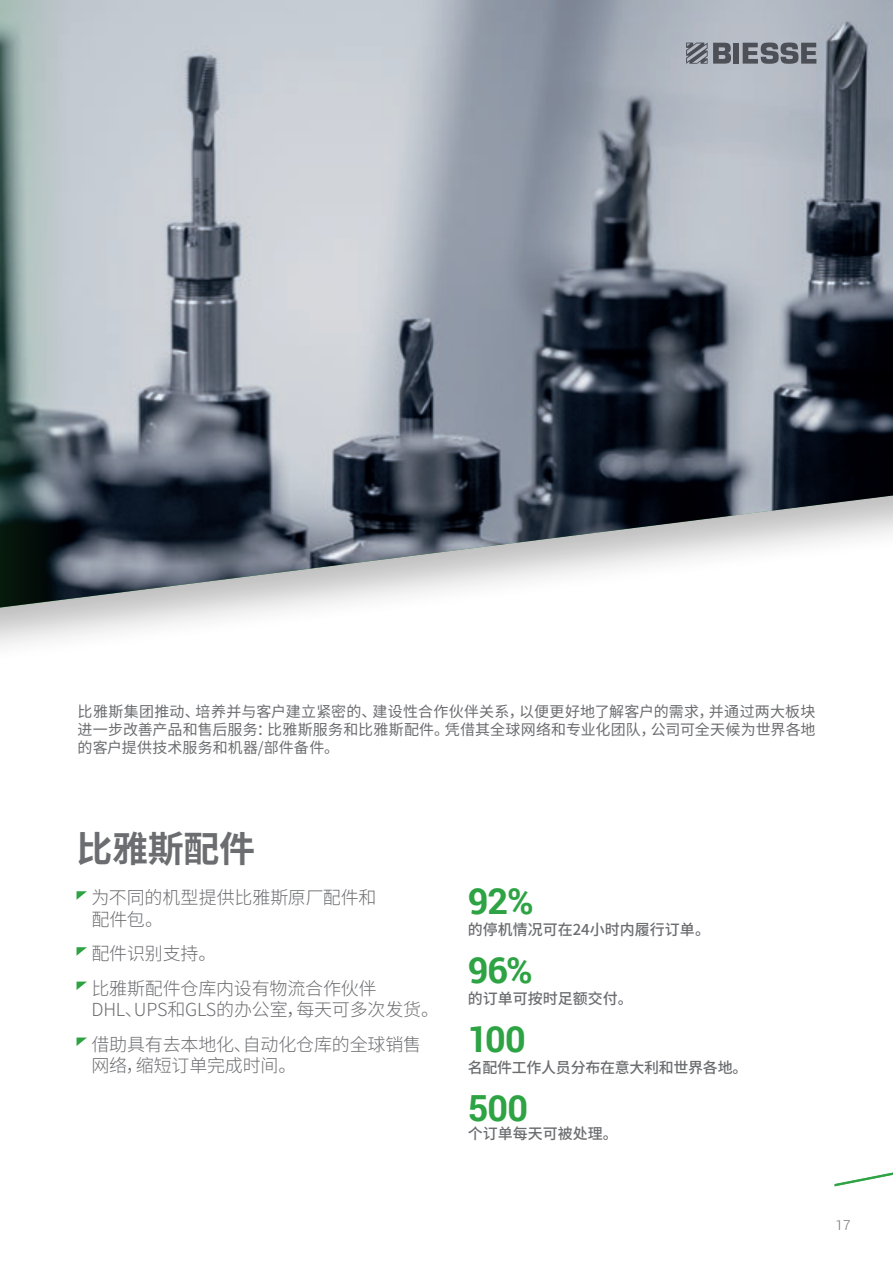
<style>
.page{position:relative;width:893px;height:1263px;background:#fff}
.page>*{position:absolute;margin:0;border:0;box-sizing:border-box;transform-origin:0 0}
.titolo_1__livello_th{font:700 36px "Roboto";letter-spacing:-.025em;color:#2da343}
.t1{font:700 36px "Noto Sans CJ Ksc";letter-spacing:-.01em;color:#6c6d70}
.t2{font:300 18px/21.6px "Noto Sans CJ Ksc";letter-spacing:-.01em;color:#6c6d70}
.t3{font:15px/18px "Noto Sans CJ Ksc";letter-spacing:.005em;color:#6c6d70;text-align:justify}
.titolo_1__livello_th-2{font:500 15px "Noto Sans CJ Ksc";color:#6c6d70}
.titolo_1__livello_th-3{font:500 15px "Noto Sans CJ Ksc";letter-spacing:-.02em;color:#6c6d70}
.t4{font:300 13.5px "Roboto";color:#6c6d70}
</style>
<div class="page">
<svg style="left:834px;top:1172px;width:59px;height:14px"></svg>
<svg style="left:0;top:608px;width:294px;height:38px"></svg>
<img style="left:0;top:0;width:893px;height:608px">
<div style="left:734px;top:43px;width:5px;height:21px;background:#4d5157"></div>
<svg style="left:743px;top:43px;width:73px;height:21px;background:#70747c"></svg>
<svg style="left:686px;top:43px;width:45px;height:21px"></svg>
<svg style="left:77px;top:891px;width:10px;height:9px"></svg>
<svg style="left:77px;top:947px;width:10px;height:9px"></svg>
<svg style="left:77px;top:981px;width:10px;height:9px"></svg>
<svg style="left:77px;top:1037px;width:10px;height:9px"></svg>
<p class="t3" style="left:78px;top:702px;width:739px">比雅斯集团推动、培养并与客户建立紧密的、建设性合作伙伴关系，以便更好地了解客户的需求，并通过两大板块进一步改善产品和售后服务：比雅斯服务和比雅斯配件。凭借其全球网络和专业化团队，公司可全天候为世界各地的客户提供技术服务和机器/部件备件。</p>
<p class="t1" style="left:77px;top:828px;width:180px">比雅斯配件</p>
<p class="t2" style="left:91px;top:887px;width:286px">为不同的机型提供比雅斯原厂配件和配件包。</p>
<p class="t2" style="left:91px;top:943px;width:127px">配件识别支持。</p>
<p class="t2" style="left:91px;top:977px;width:349px">比雅斯配件仓库内设有物流合作伙伴<br>DHL、UPS和GLS的办公室，每天可多次发货。</p>
<p class="t2" style="left:91px;top:1033px;width:331px">借助具有去本地化、自动化仓库的全球销售网络，缩短订单完成时间。</p>
<p class="titolo_1__livello_th" style="left:468px;top:876px;width:67px">92%</p>
<p class="titolo_1__livello_th-2" style="left:468px;top:921px;width:244px">的停机情况可在24小时内履行订单。</p>
<p class="titolo_1__livello_th" style="left:468px;top:945px;width:66px">96%</p>
<p class="titolo_1__livello_th-2" style="left:468px;top:990px;width:167px">的订单可按时足额交付。</p>
<p class="titolo_1__livello_th" style="left:468px;top:1014px;width:60px">100</p>
<p class="titolo_1__livello_th-3" style="left:468px;top:1059px;width:281px">名配件工作人员分布在意大利和世界各地。</p>
<p class="titolo_1__livello_th" style="left:468px;top:1083px;width:62px">500</p>
<p class="titolo_1__livello_th-2" style="left:468px;top:1125px;width:152px">个订单每天可被处理。</p>
<p class="t4" style="left:836px;top:1215px;width:16px">17</p>
</div>
